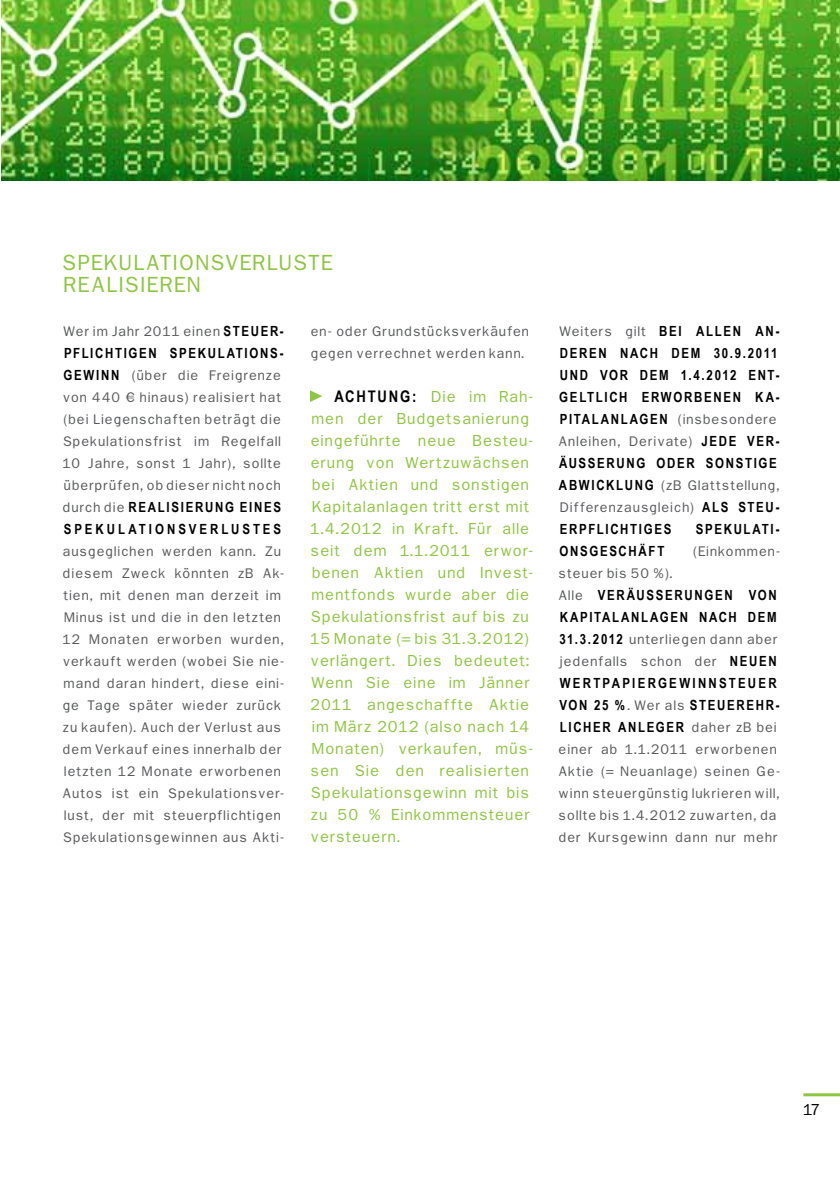
<style>
.page{position:relative;width:840px;height:1191px;background:#fff}
.page>*{position:absolute;margin:0;border:0;box-sizing:border-box;transform-origin:0 0}
.t1{font:22px "Nonserif";letter-spacing:.055em;color:#8dc63f}
.t2{font:16px/22px "Nonserif";letter-spacing:.045em;color:#8dc63f}
.t3{font:700 16px "Arial Narrow";color:#000}
.t4{font:16px "Nonserif";color:#000}
.t5{font:14px/22px "Nonserif";letter-spacing:.05em;color:#58595b}
.t6{font:700 14px/22px "Arial Narrow";letter-spacing:.12em;color:#000}
.t7{font:700 14px/22px "Arial Narrow";letter-spacing:.2em;color:#000}
.s1{font-family:"Arial Narrow";font-weight:700;color:#000}
.s2{font-family:"Nonserif";font-weight:400;color:#58595b}
</style>
<div class="page">
<hr style="left:803px;top:1093px;width:36px;height:3px;background:#8dc63f">
<img style="left:1px;top:0;width:838px;height:181px">
<svg style="left:310px;top:390px;width:12px;height:12px"></svg>
<h1 class="t1" style="left:62px;top:250px;width:31px">Spekula</h1>
<h1 class="t1" style="left:160px;top:250px;width:65px">tionsverlus</h1>
<h1 class="t1" style="left:308px;top:250px;width:24px">te</h1>
<h1 class="t1" style="left:64px;top:272px;width:14px">realisiere</h1>
<h1 class="t1" style="left:187px;top:272px;width:15px">n</h1>
<p class="t5" style="left:64px;top:320px;width:221px">Wer im Jahr 2011 einen <span class="s1">STEUER-</span></p>
<p class="t6" style="left:64px;top:341px;width:221px">PFLICHTIGEN SPEKULATIONS-</p>
<p class="t5" style="left:62px;top:364px;width:220px;text-align:justify"><span class="s1">G EWINN</span> (über die Freigrenze von 440 € hinaus) realisiert hat (bei Liegenschaften beträgt die Spekulationsfrist im Regelfall 10 Jahre, sonst 1 Jahr), sollte überprüfen, ob dieser nicht noch</p>
<p class="t7" style="left:63px;top:495px;width:220px"><span class="s2">durch die</span> REALISIERUNG EINES<br>SPEKULATIONSVERLUSTES</p>
<p class="t5" style="left:62px;top:540px;width:223px">ausgeglichen werden kann. Zu diesem Zweck könnten zB Ak&shy;tien, mit denen man derzeit im<br>Minus ist und die in den letzten<br>12 Monaten erworben wurden, verkauft werden (wobei Sie nie&shy;mand daran hindert, diese eini&shy;ge Tage später wieder zurück zu kaufen). Auch der Verlust aus dem Verkauf eines innerhalb der letzten 12 Monate erworbenen<br>Autos ist ein Spekulationsver&shy;lust, der mit steuerpflichtigen<br>Spekulationsgewinnen aus Akti-</p>
<p class="t5" style="left:310px;top:320px;width:220px">en- oder Grundstücksverkäufen gegen verrechnet werden kann.</p>
<p class="t3" style="left:334px;top:384px;width:12px">ACHTUN</p>
<p class="t2" style="left:310px;top:385px;width:224px;text-indent:90px"><span class="s1">G:</span> Die im Rah&shy;men der Budgetsanierung eingeführte neue Besteu&shy;erung von Wertzuwächsen bei Aktien und sonstigen<br>Kapitalanlagen tritt erst mit<br>1.4.2012 in Kraft. Für alle seit dem 1.1.2011 erwor&shy;benen Aktien und Invest&shy;mentfonds wurde aber die<br>Spekulationsfrist auf bis zu<br>15 Monate (= bis 31.3.2012) verlängert. Dies bedeutet:<br>Wenn Sie eine im Jänner<br>2011 angeschaffte Aktie im März 2012 (also nach 14<br>Monaten) verkaufen, müs&shy;sen Sie den realisierten<br>Spekulationsgewinn mit bis zu 50 % Einkommensteuer versteuern.</p>
<p class="t5" style="left:559px;top:320px;width:221px">Weiters gilt <span class="s1">BEI ALLEN AN-</span></p>
<p class="t6" style="left:559px;top:341px;width:222px">DEREN NACH DEM 30.9.2011<br>UND VOR DEM 1.4.2012 ENT-<br>GELTLICH ERWORBENEN KA-</p>
<p class="t5" style="left:557px;top:408px;width:223px"><span class="s1">PITALANLAGEN</span> (insbesondere<br>Anleihen, Derivate) <span class="s1">JEDE VER-</span></p>
<p class="t6" style="left:558px;top:451px;width:219px">ÄUSSERUNG ODER SONSTIGE</p>
<p class="t5" style="left:558px;top:474px;width:222px"><span class="s1">ABWICKLUNG</span> (zB Glattstellung,<br>Differenzausgleich) <span class="s1">ALS STEU-</span></p>
<p class="t6" style="left:559px;top:517px;width:113px">ERPFLICHTIGES</p>
<p class="t6" style="left:695px;top:517px;width:85px">SPEKULATI-</p>
<p class="t6" style="left:559px;top:539px;width:106px">ONSGESCHÄFT</p>
<p class="t5" style="left:692px;top:540px;width:89px">(Einkommen-</p>
<p class="t5" style="left:558px;top:562px;width:116px">steuer bis 50 %).</p>
<p class="t6" style="left:557px;top:583px;width:220px"><span class="s2">Alle</span> VERÄUSSERUNGEN VON<br>KAPITALANLAGEN NACH DEM</p>
<p class="t5" style="left:558px;top:628px;width:220px"><span class="s1">31.3.2012</span> unterliegen dann aber jedenfalls schon der <span class="s1">NEUEN</span></p>
<p class="t6" style="left:559px;top:671px;width:221px">WERTPAPIERGEWINNSTEUER<br>VON 25 %<span class="s2">. Wer als</span> STEUEREHR-<br>LICHER ANLEGER <span class="s2">daher zB bei</span></p>
<p class="t5" style="left:557px;top:738px;width:223px">einer ab 1.1.2011 erworbenen<br>Aktie (= Neuanlage) seinen Ge&shy;winn steuergünstig lukrieren will, sollte bis 1.4.2012 zuwarten, da der Kursgewinn dann nur mehr</p>
<p class="t4" style="left:802px;top:1100px;width:18px">17</p>
</div>
